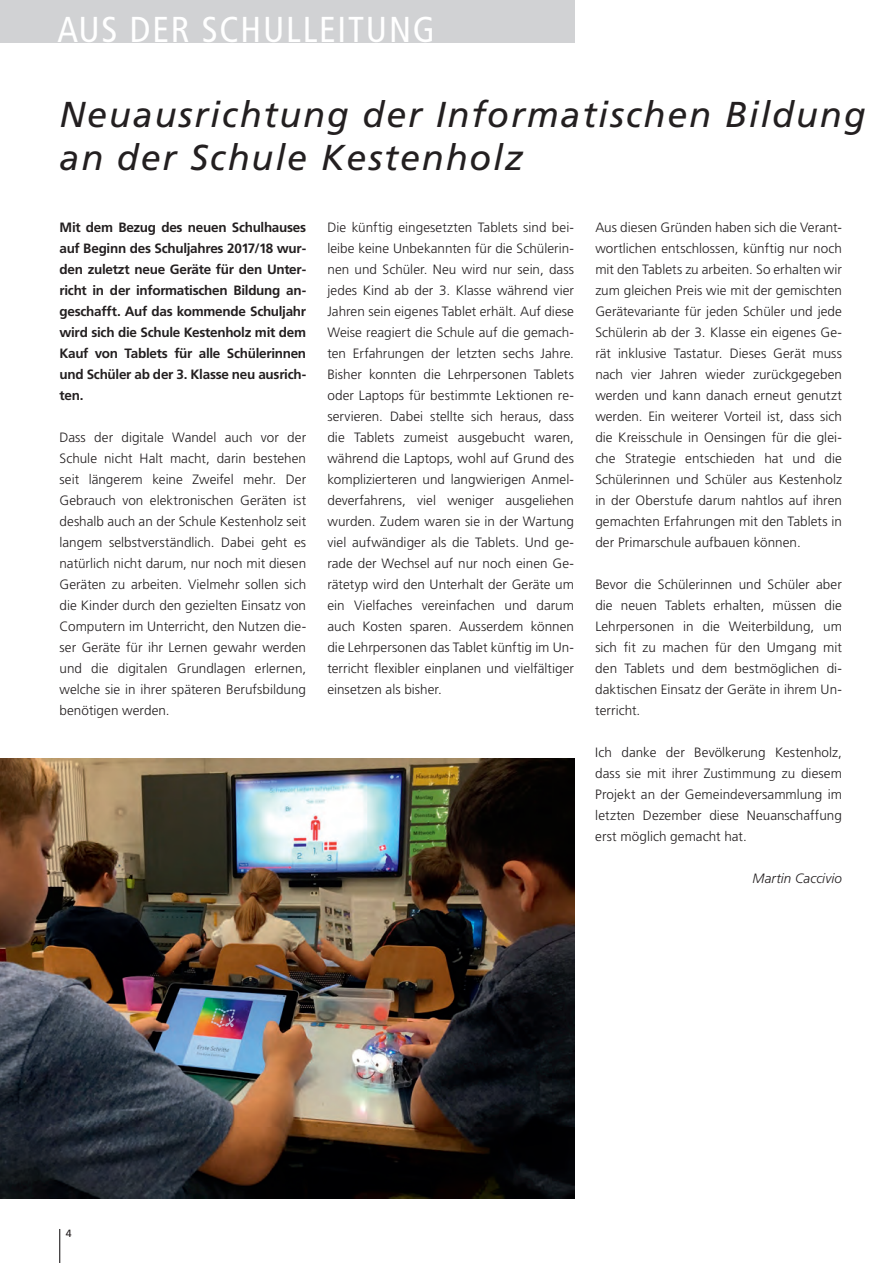
<style>
.page{position:relative;width:893px;height:1263px;background:#fff}
.page>*{position:absolute;margin:0;border:0;box-sizing:border-box;transform-origin:0 0}
.t1{font:italic 36px/43.2px "Frutiger";letter-spacing:.05em;color:#231f20}
.t2{font:condensed 36px "Frutiger";letter-spacing:.05em;color:#fff}
.GT{font:300 13.5px/21px "Frutiger";letter-spacing:.005em;color:#231f20;text-align:justify}
.Lead{font:700 13.5px/21px "Frutiger";letter-spacing:-.02em;color:#231f20;text-align:justify}
.Autor{font:italic 300 13.5px "Frutiger";letter-spacing:.005em;color:#231f20}
.t3{font:10.5px "Frutiger";color:#231f20}
</style>
<div class="page">
<img style="left:0;top:758px;width:574px;height:440px">
<div style="left:0;top:0;width:574px;height:43px;background:#d1d2d4"></div>
<hr style="left:59px;top:1229px;width:1px;height:34px;background:#231f20">
<p class="t2" style="left:57px;top:9px;width:379px">AUS DER SCHULLEITUNG</p>
<p class="t1" style="left:60px;top:93px;width:808px">Neuausrichtung der Informatischen Bildung an der Schule Kestenholz</p>
<p class="Lead" style="left:60px;top:217px;width:248px">Mit dem Bezug des neuen Schulhauses auf Beginn des Schuljahres 2017/18 wur&shy;den zuletzt neue Geräte für den Unter&shy;richt in der informatischen Bildung an&shy;geschafft. Auf das kommende Schuljahr wird sich die Schule Kestenholz mit dem Kauf von Tablets für alle Schülerinnen und Schüler ab der 3. Klasse neu ausrich&shy;ten.</p>
<p class="GT" style="left:60px;top:427px;width:248px">Dass der digitale Wandel auch vor der Schule nicht Halt macht, darin bestehen seit längerem keine Zweifel mehr. Der Gebrauch von elektronischen Geräten ist deshalb auch an der Schule Kestenholz seit langem selbstverständlich. Dabei geht es natürlich nicht darum, nur noch mit diesen Geräten zu arbeiten. Vielmehr sollen sich die Kinder durch den gezielten Einsatz von Computern im Unterricht, den Nutzen die&shy;ser Geräte für ihr Lernen gewahr werden und die digitalen Grundlagen erlernen, welche sie in ihrer späteren Berufsbildung benötigen werden.</p>
<p class="GT" style="left:327px;top:217px;width:248px">Die künftig eingesetzten Tablets sind bei&shy;leibe keine Unbekannten für die Schülerin&shy;nen und Schüler. Neu wird nur sein, dass jedes Kind ab der 3. Klasse während vier Jahren sein eigenes Tablet erhält. Auf diese Weise reagiert die Schule auf die gemach&shy;ten Erfahrungen der letzten sechs Jahre.<br>Bisher konnten die Lehrpersonen Tablets oder Laptops für bestimmte Lektionen re&shy;servieren. Dabei stellte sich heraus, dass die Tablets zumeist ausgebucht waren, während die Laptops, wohl auf Grund des komplizierteren und langwierigen Anmel&shy;deverfahrens, viel weniger ausgeliehen wurden. Zudem waren sie in der Wartung viel aufwändiger als die Tablets. Und ge&shy;rade der Wechsel auf nur noch einen Ge&shy;rätetyp wird den Unterhalt der Geräte um ein Vielfaches vereinfachen und darum auch Kosten sparen. Ausserdem können die Lehrpersonen das Tablet künftig im Un&shy;terricht flexibler einplanen und vielfältiger einsetzen als bisher.</p>
<p class="GT" style="left:595px;top:217px;width:248px">Aus diesen Gründen haben sich die Verant&shy;wortlichen entschlossen, künftig nur noch mit den Tablets zu arbeiten. So erhalten wir zum gleichen Preis wie mit der gemischten Gerätevariante für jeden Schüler und jede Schülerin ab der 3. Klasse ein eigenes Ge&shy;rät inklusive Tastatur. Dieses Gerät muss nach vier Jahren wieder zurückgegeben werden und kann danach erneut genutzt werden. Ein weiterer Vorteil ist, dass sich die Kreisschule in Oensingen für die glei&shy;che Strategie entschieden hat und die Schülerinnen und Schüler aus Kestenholz in der Oberstufe darum nahtlos auf ihren gemachten Erfahrungen mit den Tablets in der Primarschule aufbauen können.</p>
<p class="GT" style="left:595px;top:574px;width:248px">Bevor die Schülerinnen und Schüler aber die neuen Tablets erhalten, müssen die Lehrpersonen in die Weiterbildung, um sich fit zu machen für den Umgang mit den Tablets und dem bestmöglichen di&shy;daktischen Einsatz der Geräte in ihrem Un&shy;terricht.</p>
<p class="GT" style="left:595px;top:742px;width:248px">Ich danke der Bevölkerung Kestenholz, dass sie mit ihrer Zustimmung zu diesem Projekt an der Gemeindeversammlung im letzten Dezember diese Neuanschaffung erst möglich gemacht hat.</p>
<p class="Autor" style="left:753px;top:871px;width:91px">Martin Caccivio</p>
<p class="t3" style="left:66px;top:1227px;width:7px">4</p>
</div>
